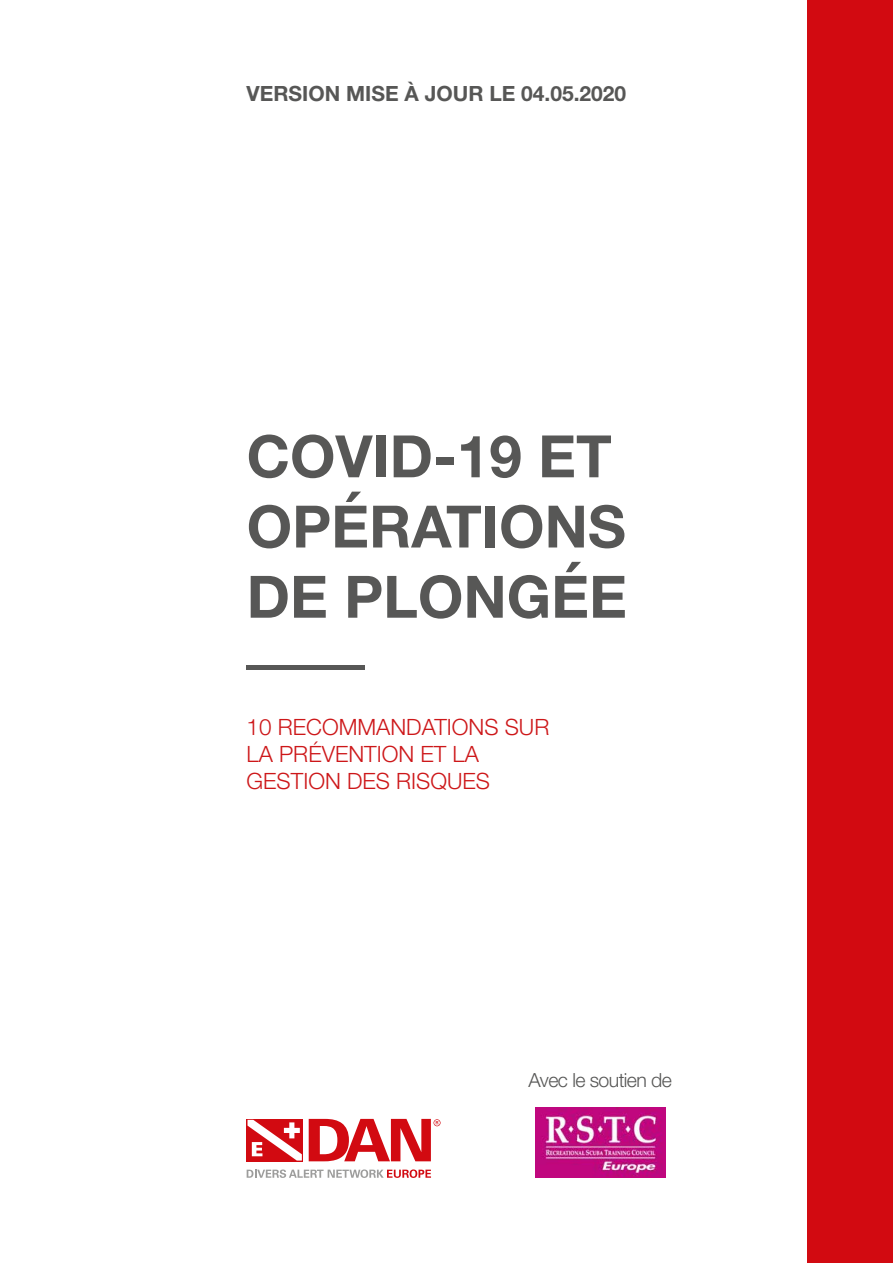
<style>
.page{position:relative;width:893px;height:1263px;background:#fff}
.page>*{position:absolute;margin:0;border:0;box-sizing:border-box;transform-origin:0 0}
.t1{font:700 58.5px/70.2px "Helvetica Neue";color:#575756}
.t2{font:300 22.5px/27px "Helvetica Neue LT";color:#cd1719}
.t3{font:700 21px "Helvetica Neue LT";color:#575756}
.t4{font:300 19.5px "Helvetica Neue LT";letter-spacing:-.03em;color:#575756}
</style>
<div class="page">
<div style="left:247px;top:665px;width:118px;height:5px;background:#575756"></div>
<svg style="left:309px;top:1119px;width:132px;height:42px"></svg>
<svg style="left:247px;top:1169px;width:184px;height:9px"></svg>
<div style="left:247px;top:1119px;width:56px;height:42px;background:#d20a11"></div>
<svg style="left:247px;top:1120px;width:55px;height:40px"></svg>
<div style="left:808px;top:0;width:85px;height:1263px;background:#d20a11"></div>
<img style="left:535px;top:1108px;width:130px;height:70px">
<p class="t3" style="left:247px;top:81px;width:381px">VERSION MISE À JOUR LE 04.05.2020</p>
<h1 class="t1" style="left:247px;top:423px;width:382px">COVID-19 ET<br>OPÉRATIONS<br>DE PLONGÉE</h1>
<p class="t2" style="left:247px;top:713px;width:304px">10 RECOMMANDATIONS SUR<br>LA PRÉVENTION ET LA<br>GESTION DES RISQUES</p>
<p class="t4" style="left:529px;top:1068px;width:145px">Avec le soutien de</p>
</div>
